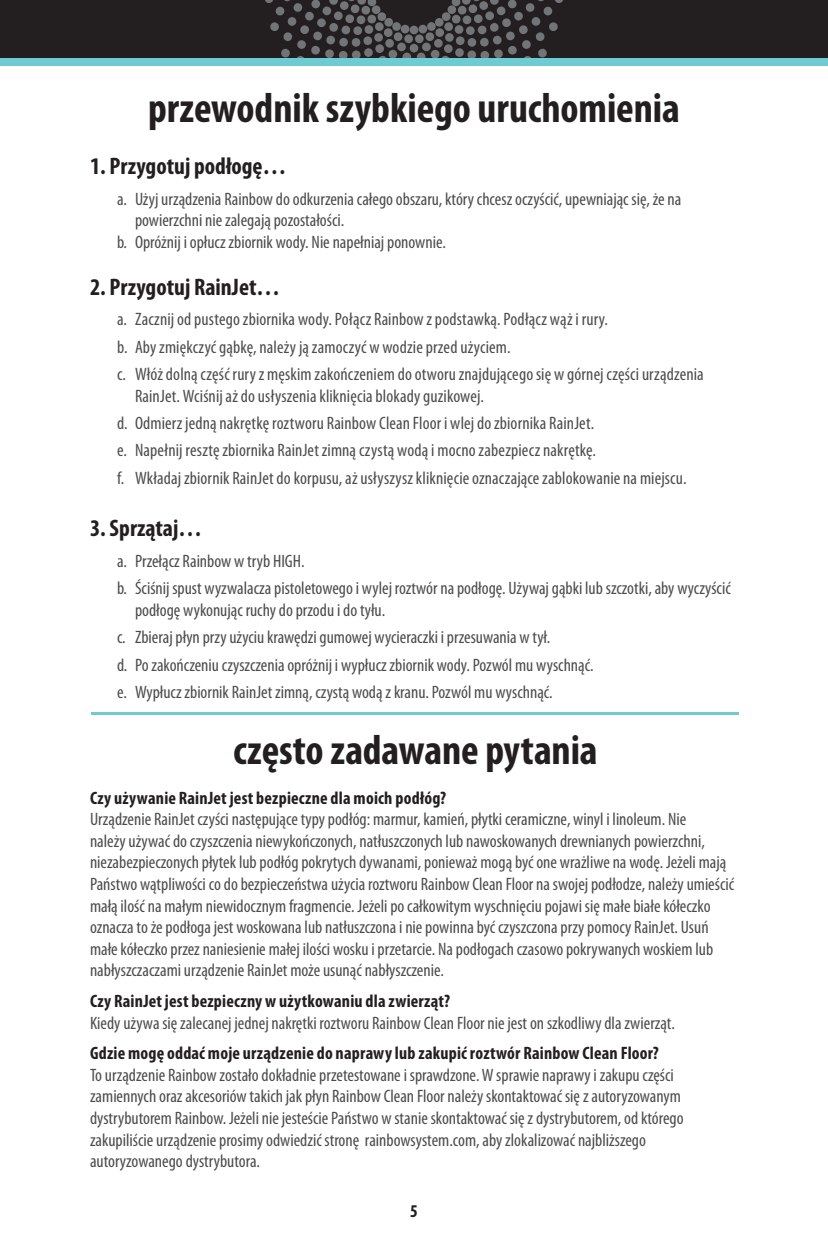
<style>
.page{position:relative;width:828px;height:1260px;background:#fff}
.page>*{position:absolute;margin:0;border:0;box-sizing:border-box;transform-origin:0 0}
.t1{font:700 condensed 42px "Myriad Pro";letter-spacing:-.005em;color:#231f20}
.t2{font:700 condensed 24px "Myriad Pro";color:#231f20}
.t3{font:condensed 18px/21.6px "Myriad Pro";color:#4b4c4d}
.t4{font:700 condensed 18px "Myriad Pro";letter-spacing:.01em;color:#231f20}
</style>
<div class="page">
<div style="left:0;top:0;width:828px;height:58px;background:#231f20"></div>
<div style="left:404px;top:34px;width:9px;height:9px;background:#727477;border-radius:4px"></div>
<div style="left:415px;top:34px;width:9px;height:9px;background:#727477;border-radius:4px"></div>
<div style="left:410px;top:44px;width:8px;height:9px;background:#727477;border-radius:4px"></div>
<svg style="left:265px;top:0;width:146px;height:58px"></svg>
<div style="left:410px;top:26px;width:8px;height:8px;background:#727477;border-radius:50%"></div>
<svg style="left:417px;top:0;width:146px;height:58px"></svg>
<div style="left:0;top:58px;width:828px;height:8px;background:#6fcbd2"></div>
<hr style="left:91px;top:713px;width:648px;height:2px;background:#6fcbd2">
<h1 class="t1" style="left:148px;top:81px;width:533px">przewodnik szybkiego uruchomienia</h1>
<h2 class="t2" style="left:90px;top:151px;width:198px">1. Przygotuj podłogę…</h2>
<p class="t3" style="left:117px;top:188px;width:566px">a. Użyj urządzenia Rainbow do odkurzenia całego obszaru, który chcesz oczyścić, upewniając się, że na</p>
<p class="t3" style="left:135px;top:209px;width:211px">powierzchni nie zalegają pozostałości.</p>
<p class="t3" style="left:117px;top:231px;width:330px">b. Opróżnij i opłucz zbiornik wody. Nie napełniaj ponownie.</p>
<h2 class="t2" style="left:90px;top:272px;width:192px">2. Przygotuj RainJet…</h2>
<p class="t3" style="left:117px;top:306px;width:588px;line-height:27.4px">a. Zacznij od pustego zbiornika wody. Połącz Rainbow z podstawką. Podłącz wąż i rury.<br>b. Aby zmiękczyć gąbkę, należy ją zamoczyć w wodzie przed użyciem.<br>c. Włóż dolną część rury z męskim zakończeniem do otworu znajdującego się w górnej części urządzenia</p>
<p class="t3" style="left:117px;top:382px;width:571px;line-height:27.4px;text-indent:18px">RainJet. Wciśnij aż do usłyszenia kliknięcia blokady guzikowej.<br>d. Odmierz jedną nakrętkę roztworu Rainbow Clean Floor i wlej do zbiornika RainJet.<br>e. Napełnij resztę zbiornika RainJet zimną czystą wodą i mocno zabezpiecz nakrętkę.<br>f. Wkładaj zbiornik RainJet do korpusu, aż usłyszysz kliknięcie oznaczające zablokowanie na miejscu.</p>
<h2 class="t2" style="left:90px;top:513px;width:114px">3. Sprzątaj…</h2>
<p class="t3" style="left:117px;top:547px;width:615px;line-height:27.4px">a. Przełącz Rainbow w tryb HIGH.<br>b. Ściśnij spust wyzwalacza pistoletowego i wylej roztwór na podłogę. Używaj gąbki lub szczotki, aby wyczyścić</p>
<p class="t3" style="left:117px;top:596px;width:478px;line-height:27.4px;text-indent:18px">podłogę wykonując ruchy do przodu i do tyłu.<br>c. Zbieraj płyn przy użyciu krawędzi gumowej wycieraczki i przesuwania w tył.<br>d. Po zakończeniu czyszczenia opróżnij i wypłucz zbiornik wody. Pozwól mu wyschnąć. e. Wypłucz zbiornik RainJet zimną, czystą wodą z kranu. Pozwól mu wyschnąć.</p>
<h1 class="t1" style="left:233px;top:724px;width:366px">często zadawane pytania</h1>
<p class="t4" style="left:90px;top:786px;width:358px">Czy używanie RainJet jest bezpieczne dla moich podłóg?</p>
<p class="t3" style="left:90px;top:808px;width:646px">Urządzenie RainJet czyści następujące typy podłóg: marmur, kamień, płytki ceramiczne, winyl i linoleum. Nie<br>należy używać do czyszczenia niewykończonych, natłuszczonych lub nawoskowanych drewnianych powierzchni, niezabezpieczonych płytek lub podłóg pokrytych dywanami, ponieważ mogą być one wrażliwe na wodę. Jeżeli mają Państwo wątpliwości co do bezpieczeństwa użycia roztworu Rainbow Clean Floor na swojej podłodze, należy umieścić małą ilość na małym niewidocznym fragmencie. Jeżeli po całkowitym wyschnięciu pojawi się małe białe kółeczko oznacza to że podłoga jest woskowana lub natłuszczona i nie powinna być czyszczona przy pomocy RainJet. Usuń małe kółeczko przez naniesienie małej ilości wosku i przetarcie. Na podłogach czasowo pokrywanych woskiem lub nabłyszczaczami urządzenie RainJet może usunąć nabłyszczenie.</p>
<p class="t4" style="left:90px;top:990px;width:362px">Czy RainJet jest bezpieczny w użytkowaniu dla zwierząt?</p>
<p class="t3" style="left:90px;top:1012px;width:586px">Kiedy używa się zalecanej jednej nakrętki roztworu Rainbow Clean Floor nie jest on szkodliwy dla zwierząt.</p>
<p class="t4" style="left:90px;top:1042px;width:570px">Gdzie mogę oddać moje urządzenie do naprawy lub zakupić roztwór Rainbow Clean Floor?</p>
<p class="t3" style="left:90px;top:1064px;width:595px">To urządzenie Rainbow zostało dokładnie przetestowane i sprawdzone. W sprawie naprawy i zakupu części zamiennych oraz akcesoriów takich jak płyn Rainbow Clean Floor należy skontaktować się z autoryzowanym dystrybutorem Rainbow. Jeżeli nie jesteście Państwo w stanie skontaktować się z dystrybutorem, od którego zakupiliście urządzenie prosimy odwiedzić stronę rainbowsystem.com, aby zlokalizować najbliższego autoryzowanego dystrybutora.</p>
<p class="t4" style="left:410px;top:1199px;width:9px">5</p>
</div>
